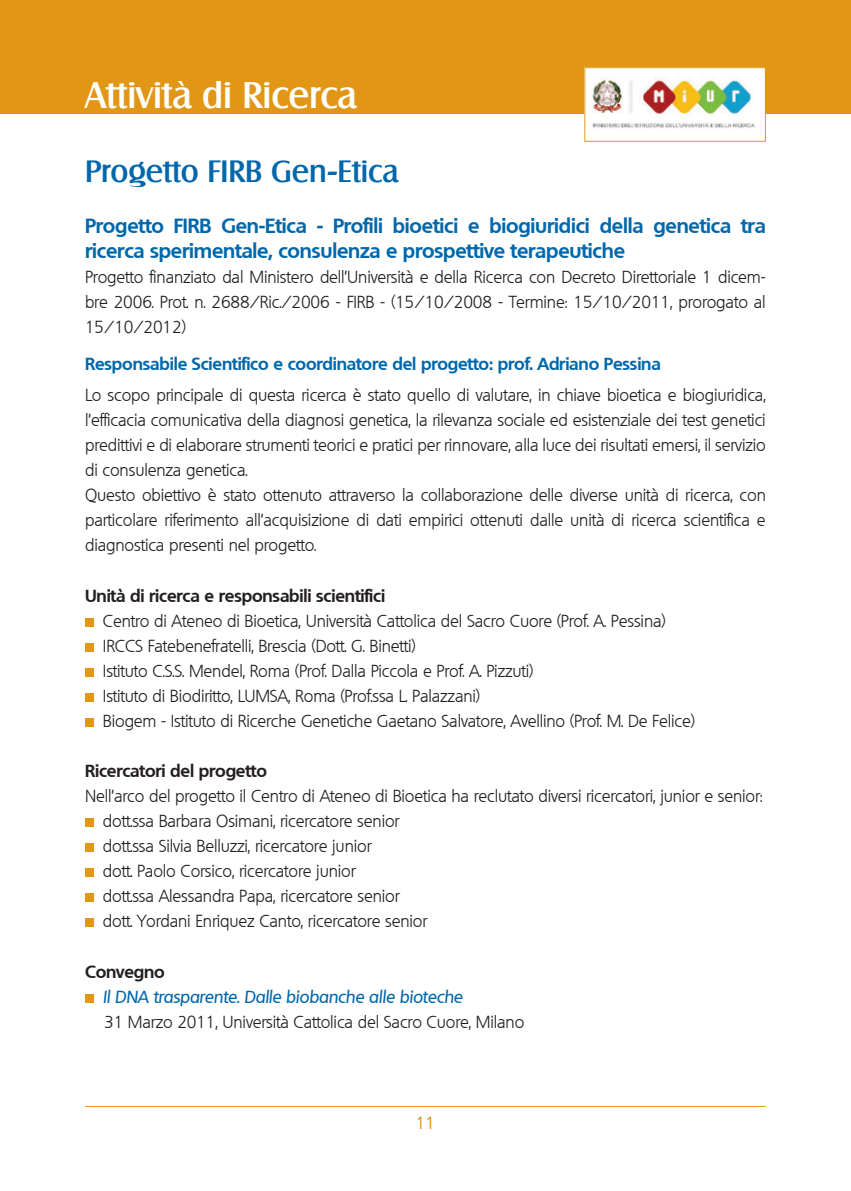
<style>
.page{position:relative;width:851px;height:1191px;background:#fff}
.page>*{position:absolute;margin:0;border:0;box-sizing:border-box;transform-origin:0 0}
.t1{font:500 36px "Salzburg";color:#fff}
.t2{font:500 30px "Salzburg";color:#0067aa}
.t3{font:700 20px/25px "Quebec";letter-spacing:-.01em;color:#0067aa}
.t4{font:300 17px/25px "Quebec";letter-spacing:-.01em;color:#231f20}
.t5{font:700 17px "Quebec";letter-spacing:-.01em;color:#231f20}
.t6{font:700 17px "Quebec";letter-spacing:-.01em;color:#0067aa}
.t7{font:italic 500 17px "Quebec";letter-spacing:-.01em;color:#0067aa}
.t8{font:17px "Quebec";color:#e29616}
</style>
<div class="page">
<div style="left:0;top:0;width:850px;height:113px;background:#e29616"></div>
<hr style="left:85px;top:1106px;width:680px;height:1px;background:#e29616">
<img style="left:586px;top:69px;width:177px;height:59px">
<div style="left:584px;top:67px;width:181px;height:75px;border:1px solid #e29616"></div>
<div style="left:85px;top:618px;width:9px;height:9px;background:#e29616"></div>
<div style="left:85px;top:643px;width:9px;height:9px;background:#e29616"></div>
<div style="left:85px;top:668px;width:9px;height:9px;background:#e29616"></div>
<div style="left:85px;top:693px;width:9px;height:9px;background:#e29616"></div>
<div style="left:85px;top:718px;width:9px;height:9px;background:#e29616"></div>
<div style="left:85px;top:818px;width:9px;height:9px;background:#e29616"></div>
<div style="left:85px;top:843px;width:9px;height:9px;background:#e29616"></div>
<div style="left:85px;top:868px;width:9px;height:9px;background:#e29616"></div>
<div style="left:85px;top:893px;width:9px;height:9px;background:#e29616"></div>
<div style="left:85px;top:918px;width:9px;height:9px;background:#e29616"></div>
<div style="left:85px;top:994px;width:9px;height:9px;background:#e29616"></div>
<h1 class="t1" style="left:85px;top:74px;width:273px">Attività di Ricerca</h1>
<h2 class="t2" style="left:85px;top:153px;width:315px">Progetto FIRB Gen-Etica</h2>
<p class="t3" style="left:85px;top:213px;width:682px">Progetto FIRB Gen-Etica - Profili bioetici e biogiuridici della genetica tra ricerca sperimentale, consulenza e prospettive terapeutiche</p>
<p class="t4" style="left:85px;top:264px;width:682px;text-align:justify">Progetto finanziato dal Ministero dell’Università e della Ricerca con Decreto Direttoriale 1 dicem&shy;bre 2006. Prot. n. 2688/Ric./2006 - FIRB - (15/10/2008 - Termine: 15/10/2011, prorogato al 15/10/2012)</p>
<p class="t6" style="left:85px;top:352px;width:577px">Responsabile Scientifico e coordinatore del progetto: prof. Adriano Pessina</p>
<p class="t4" style="left:85px;top:382px;width:682px">Lo scopo principale di questa ricerca è stato quello di valutare, in chiave bioetica e biogiuridica, l’efficacia comunicativa della diagnosi genetica, la rilevanza sociale ed esistenziale dei test genetici predittivi e di elaborare strumenti teorici e pratici per rinnovare, alla luce dei risultati emersi, il servizio di consulenza genetica.<br>Questo obiettivo è stato ottenuto attraverso la collaborazione delle diverse unità di ricerca, con particolare riferimento all’acquisizione di dati empirici ottenuti dalle unità di ricerca scientifica e diagnostica presenti nel progetto.</p>
<p class="t5" style="left:85px;top:585px;width:301px">Unità di ricerca e responsabili scientifici</p>
<p class="t4" style="left:103px;top:608px;width:593px">Centro di Ateneo di Bioetica, Università Cattolica del Sacro Cuore (Prof. A. Pessina)<br>IRCCS Fatebenefratelli, Brescia (Dott. G. Binetti)<br>Istituto C.S.S. Mendel, Roma (Prof. Dalla Piccola e Prof. A. Pizzuti)<br>Istituto di Biodiritto, LUMSA, Roma (Prof.ssa L. Palazzani)<br>Biogem - Istituto di Ricerche Genetiche Gaetano Salvatore, Avellino (Prof. M. De Felice)</p>
<p class="t5" style="left:85px;top:759px;width:183px">Ricercatori del progetto</p>
<p class="t4" style="left:103px;top:783px;width:661px;text-indent:-18px">Nell’arco del progetto il Centro di Ateneo di Bioetica ha reclutato diversi ricercatori, junior e senior: dott.ssa Barbara Osimani, ricercatore senior<br>dott.ssa Silvia Belluzzi, ricercatore junior<br>dott. Paolo Corsico, ricercatore junior<br>dott.ssa Alessandra Papa, ricercatore senior<br>dott. Yordani Enriquez Canto, ricercatore senior</p>
<p class="t5" style="left:85px;top:960px;width:81px">Convegno</p>
<p class="t7" style="left:103px;top:986px;width:361px">Il DNA trasparente. Dalle biobanche alle bioteche</p>
<p class="t4" style="left:104px;top:1009px;width:421px">31 Marzo 2011, Università Cattolica del Sacro Cuore, Milano</p>
<p class="t8" style="left:415px;top:1112px;width:21px">11</p>
</div>
